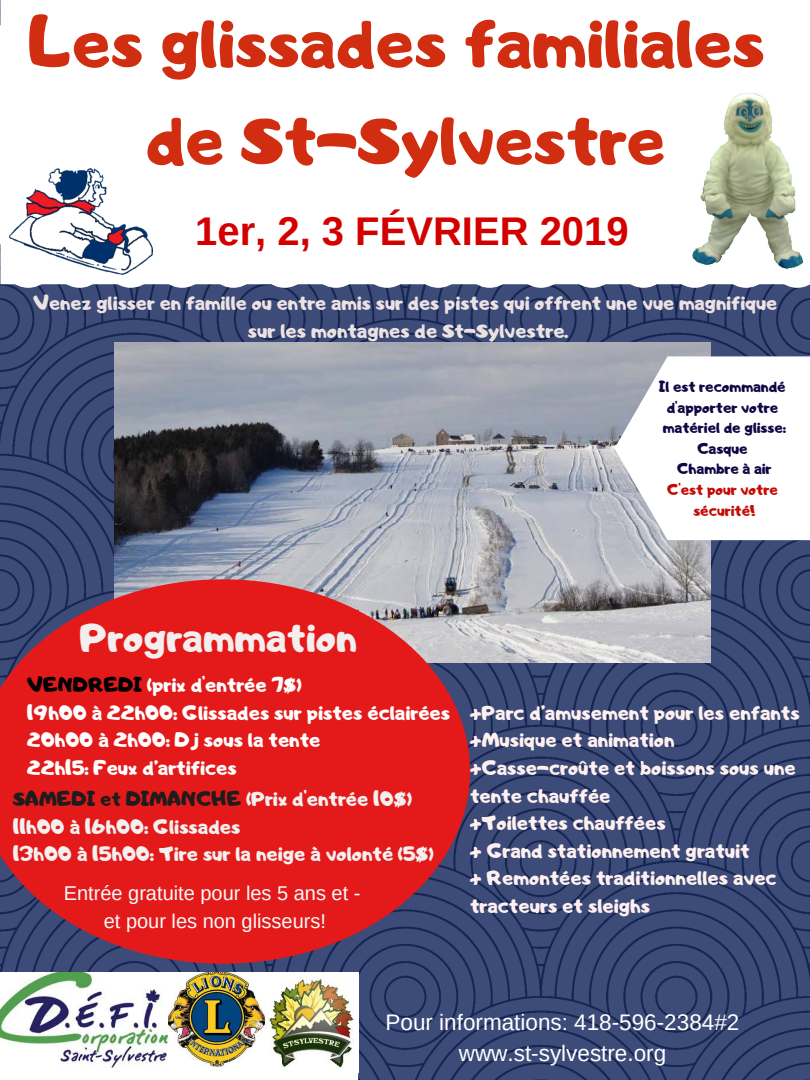
<style>
.page{position:relative;width:810px;height:1080px;background:#fff}
.page>*{position:absolute;margin:0;border:0;box-sizing:border-box;transform-origin:0 0}
.t1{font:69.38px/97px "Adigiana Toybox";color:#d12d10;text-align:center}
.t2{font:700 40px "Arimo";color:#d40000}
.t3{font:40px "Adigiana Toybox";color:#f4eeee}
.t4{font:22.5px/31.4px "Arimo";color:#fff;text-align:center}
.t5{font:20px/27.6px "Adigiana Toybox";color:#fff0f0}
.t6{font:20px/27.6px "Adigiana Toybox";color:#fff}
.t7{font:20px/27.6px "Adigiana Toybox";color:#f4f0f0}
.t8{font:20px/27.6px "Arimo";color:#fafafa;text-align:center}
.t9{font:20px "Adigiana Toybox";color:#ede2e2}
.t10{font:19.69px "Adigiana Toybox";color:#ede2e2}
.t11{font:15px/20.6px "Adigiana Toybox";color:#0f0844;text-align:center}
.t12{font:15px/20.6px "Adigiana Toybox";color:#c40c06;text-align:center}
.s1{color:#000}
.s2{color:#1e1c1c}
</style>
<div class="page">
<img style="left:0;top:284px;width:810px;height:796px">
<img style="left:114px;top:342px;width:597px;height:321px">
<svg style="left:0;top:579px;width:470px;height:385px;background:#c9272e"></svg>
<img style="left:167px;top:973px;width:99px;height:94px">
<img style="left:0;top:973px;width:167px;height:94px">
<svg style="left:615px;top:356px;width:195px;height:184px"></svg>
<img style="left:692px;top:93px;width:112px;height:176px">
<img style="left:10px;top:169px;width:142px;height:106px">
<img style="left:266px;top:973px;width:92px;height:94px">
<svg style="left:0;top:1067px;width:358px;height:13px"></svg>
<h1 class="t1" style="left:29px;top:-7px;width:738px">Les glissades familiales de St-Sylvestre</h1>
<h2 class="t2" style="left:195px;top:209px;width:435px">1er, 2, 3 FÉVRIER 2019</h2>
<p class="t10" style="left:33px;top:290px;width:745px">Venez glisser en famille ou entre amis sur des pistes qui offrent une vue magnifique</p>
<p class="t9" style="left:248px;top:317px;width:322px">sur les montagnes de St-Sylvestre.</p>
<p class="t11" style="left:659px;top:376px;width:128px">Il est recommandé d'apporter votre matériel de glisse:<br>Casque<br>Chambre à air</p>
<p class="t12" style="left:667px;top:479px;width:112px">C'est pour votre sécurité!</p>
<h2 class="t3" style="left:80px;top:611px;width:278px">Programmation</h2>
<p class="t6" style="left:27px;top:670px;width:424px"><span class="s1">VENDREDI</span> (prix d'entrée 7$)<br>19h00 à 22h00: Glissades sur pistes éclairées<br>20h00 à 2h00: Dj sous la tente<br>22h15: Feux d’artifices</p>
<p class="t7" style="left:13px;top:785px;width:423px"><span class="s2">SAMEDI et DIMANCHE</span> (Prix d'entrée 10$)<br>11h00 à 16h00: Glissades<br>13h00 à 15h00: Tire sur la neige à volonté (5$)</p>
<p class="t8" style="left:64px;top:879px;width:298px">Entrée gratuite pour les 5 ans et - et pour les non glisseurs!</p>
<p class="t5" style="left:470px;top:698px;width:331px">+Parc d’amusement pour les enfants +Musique et animation +Casse-croûte et boissons sous une tente chauffée<br>+Toilettes chauffées<br>+ Grand stationnement gratuit<br>+ Remontées traditionnelles avec tracteurs et sleighs</p>
<p class="t4" style="left:386px;top:1006px;width:355px">Pour informations: 418-596-2384#2 www.st-sylvestre.org</p>
</div>
